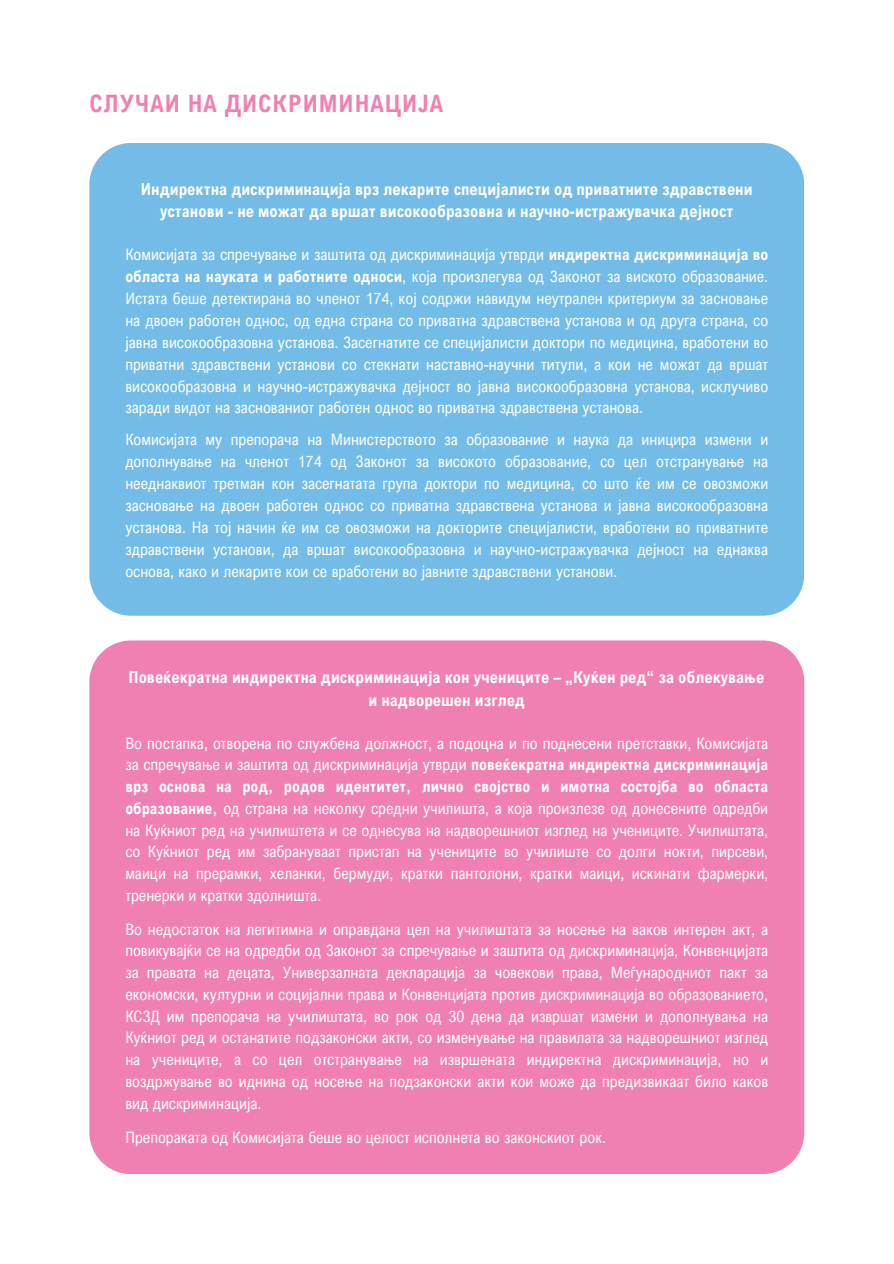
<style>
.page{position:relative;width:894px;height:1264px;background:#fff}
.page>*{position:absolute;margin:0;border:0;box-sizing:border-box;transform-origin:0 0}
.t1{font:700 24px "Arial Nova Cond";letter-spacing:.04em;color:#f180b2}
.t2{font:700 16.5px/22.5px "Arial Nova Cond";color:#fff;text-align:center}
.t3{font:15.75px/21.8px "Arial Nova Cond";color:#fff;text-align:justify}
.s1{font-weight:700}
</style>
<div class="page">
<div style="left:89px;top:640px;width:715px;height:534px;background:#f180b2"></div>
<div style="left:89px;top:143px;width:715px;height:472px;background:#73bce8"></div>
<h1 class="t1" style="left:89px;top:89px;width:355px">СЛУЧАИ НА ДИСКРИМИНАЦИЈА</h1>
<p class="t2" style="left:141px;top:177px;width:613px">Индиректна дискриминација врз лекарите специјалисти од приватните здравствени установи - не можат да вршат високообразовна и научно-истражувачка дејност</p>
<p class="t3" style="left:125px;top:243px;width:644px">Комисијата за спречување и заштита од дискриминација утврди <span class="s1">индиректна дискриминација во областа на науката и работните односи</span>, која произлегува од Законот за виското образование.<br>Истата беше детектирана во членот 174, кој содржи навидум неутрален критериум за засновање на двоен работен однос, од една страна со приватна здравствена установа и од друга страна, со јавна високообразовна установа. Засегнатите се специјалисти доктори по медицина, вработени во приватни здравствени установи со стекнати наставно-научни титули, а кои не можат да вршат високообразовна и научно-истражувачка дејност во јавна високообразовна установа, исклучиво заради видот на заснованиот работен однос во приватна здравствена установа.</p>
<p class="t3" style="left:125px;top:428px;width:644px">Комисијата му препорача на Министерството за образование и наука да иницира измени и дополнување на членот 174 од Законот за високото образование, со цел отстранување на нееднаквиот третман кон засегнатата група доктори по медицина, со што ќе им се овозможи засновање на двоен работен однос со приватна здравствена установа и јавна високообразовна установа. На тој начин ќе им се овозможи на докторите специјалисти, вработени во приватните здравствени установи, да вршат високообразовна и научно-истражувачка дејност на еднаква основа, како и лекарите кои се вработени во јавните здравствени установи.</p>
<h2 class="t2" style="left:128px;top:665px;width:637px">Повеќекратна индиректна дискриминација кон учениците – „Куќен ред“ за облекување и надворешен изглед</h2>
<p class="t3" style="left:125px;top:731px;width:644px">Во постапка, отворена по службена должност, а подоцна и по поднесени претставки, Комисијата за спречување и заштита од дискриминација утврди <span class="s1">повеќекратна индиректна дискриминација врз основа на род, родов идентитет, лично својство и имотна состојба во областа образование,</span> од страна на неколку средни училишта, а која произлезе од донесените одредби на Куќниот ред на училиштета и се однесува на надворешниот изглед на учениците. Училиштата, со Куќниот ред им забрануваат пристап на учениците во училиште со долги нокти, пирсеви, маици на прерамки, хеланки, бермуди, кратки пантолони, кратки маици, искинати фармерки, тренерки и кратки здолништа.</p>
<h2 class="t3" style="left:125px;top:917px;width:644px">Во недостаток на легитимна и оправдана цел на училиштата за носење на ваков интерен акт, а повикувајќи се на одредби од Законот за спречување и заштита од дискриминација, Конвенцијата за правата на децата, Универзалната декларација за човекови права, Меѓународниот пакт за економски, културни и социјални права и Конвенцијата против дискриминација во образованието, КСЗД им препорача на училиштата, во рок од 30 дена да извршат измени и дополнувања на Куќниот ред и останатите подзаконски акти, со изменување на правилата за надворешниот изглед на учениците, а со цел отстранување на извршената индиректна дискриминација, но и воздржување во иднина од носење на подзаконски акти кои може да предизвикаат било каков вид дискриминација.</h2>
<p class="t3" style="left:125px;top:1125px;width:482px">Препораката од Комисијата беше во целост исполнета во законскиот рок.</p>
</div>
